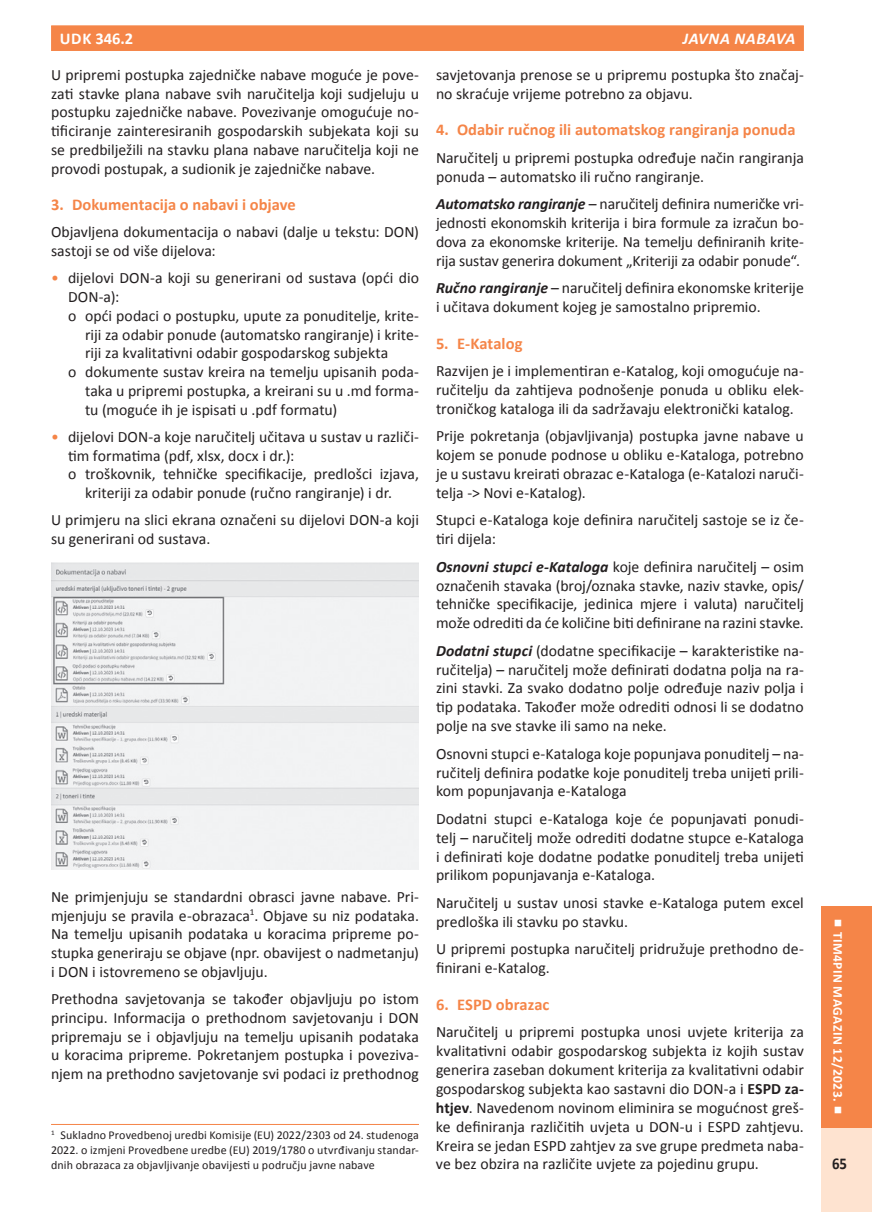
<style>
.page{position:relative;width:872px;height:1212px;background:#fff}
.page>*{position:absolute;margin:0;border:0;box-sizing:border-box;transform-origin:0 0}
.t1{font:700 16.5px "Calibri";color:#f58548}
.t2{font:italic 700 16.5px "Calibri";letter-spacing:.03em;color:#fff}
.t3{font:700 16.5px "Calibri";letter-spacing:.02em;color:#fff}
.t4{font:700 16.5px "Calibri";color:#231f20;scale:.9 1}
.t5{font:15.75px/18.9px "Calibri";color:#231f20;text-align:justify}
.t6{font:700 13.5px "Calibri";letter-spacing:.03em;color:#fff}
.t7{font:12px/15px "Calibri";letter-spacing:.01em;color:#231f20;text-align:justify}
.s1{color:#f58548}
.s2{font-weight:700;font-style:italic}
.s3{font-weight:700}
</style>
<div class="page">
<div style="left:51px;top:26px;width:752px;height:25px;background:#f58548"></div>
<div style="left:820px;top:1113px;width:52px;height:99px;background:#fee3d0"></div>
<div style="left:820px;top:906px;width:52px;height:221px;background:#f58548"></div>
<img style="left:51px;top:563px;width:368px;height:306px">
<hr style="left:51px;top:1124px;width:368px;height:1px;background:#f58548">
<p class="t3" style="left:60px;top:28px;width:75px">UDK 346.2</p>
<p class="t2" style="left:683px;top:28px;width:114px">JAVNA NABAVA</p>
<p class="t5" style="left:51px;top:65px;width:369px">U pripremi postupka zajedničke nabave moguće je pove&shy;zati stavke plana nabave svih naručitelja koji sudjeluju u postupku zajedničke nabave. Povezivanje omogućuje no&shy;tificiranje zainteresiranih gospodarskih subjekata koji su se predbilježili na stavku plana nabave naručitelja koji ne provodi postupak, a sudionik je zajedničke nabave.</p>
<p class="t1" style="left:51px;top:194px;width:246px">3. Dokumentacija o nabavi i objave</p>
<p class="t5" style="left:51px;top:223px;width:369px">Objavljena dokumentacija o nabavi (dalje u tekstu: DON) sastoji se od više dijelova:</p>
<p class="t5" style="left:51px;top:269px;width:369px"><span class="s1">•</span> dijelovi DON-a koji su generirani od sustava (opći dio</p>
<p class="t5" style="left:68px;top:287px;width:53px">DON-a):</p>
<p class="t5" style="left:68px;top:306px;width:352px">o opći podaci o postupku, upute za ponuditelje, krite-</p>
<p class="t5" style="left:85px;top:325px;width:335px">riji za odabir ponude (automatsko rangiranje) i krite-</p>
<p class="t5" style="left:85px;top:344px;width:305px">riji za kvalitativni odabir gospodarskog subjekta</p>
<p class="t5" style="left:68px;top:362px;width:352px">o dokumente sustav kreira na temelju upisanih poda-</p>
<p class="t5" style="left:85px;top:381px;width:335px">taka u pripremi postupka, a kreirani su u .md forma-</p>
<p class="t5" style="left:85px;top:400px;width:253px">tu (moguće ih je ispisati u .pdf formatu)</p>
<p class="t5" style="left:51px;top:427px;width:369px"><span class="s1">•</span> dijelovi DON-a koje naručitelj učitava u sustav u različi-</p>
<p class="t5" style="left:68px;top:446px;width:228px">tim formatima (pdf, xlsx, docx i dr.):</p>
<p class="t5" style="left:68px;top:465px;width:352px">o troškovnik, tehničke specifikacije, predlošci izjava,</p>
<p class="t5" style="left:85px;top:483px;width:309px">kriteriji za odabir ponude (ručno rangiranje) i dr.</p>
<p class="t5" style="left:51px;top:511px;width:369px">U primjeru na slici ekrana označeni su dijelovi DON-a koji su generirani od sustava.</p>
<p class="t5" style="left:51px;top:887px;width:369px">Ne primjenjuju se standardni obrasci javne nabave. Pri&shy;mjenjuju se pravila e-obrazaca<sup>1</sup>. Objave su niz podataka.<br>Na temelju upisanih podataka u koracima pripreme po&shy;stupka generiraju se objave (npr. obavijest o nadmetanju) i DON i istovremeno se objavljuju.</p>
<p class="t5" style="left:51px;top:990px;width:369px">Prethodna savjetovanja se također objavljuju po istom principu. Informacija o prethodnom savjetovanju i DON pripremaju se i objavljuju na temelju upisanih podataka u koracima pripreme. Pokretanjem postupka i poveziva&shy;njem na prethodno savjetovanje svi podaci iz prethodnog</p>
<p class="t7" style="left:51px;top:1128px;width:369px"><sup>1</sup> Sukladno Provedbenoj uredbi Komisije (EU) 2022/2303 оd 24. studenoga 2022. o izmjeni Provedbene uredbe (EU) 2019/1780 o utvrđivanju standar&shy;dnih obrazaca za objavljivanje obavijesti u području javne nabave</p>
<p class="t5" style="left:436px;top:65px;width:369px">savjetovanja prenose se u pripremu postupka što značaj&shy;no skraćuje vrijeme potrebno za objavu.</p>
<p class="t1" style="left:436px;top:119px;width:361px">4. Odabir ručnog ili automatskog rangiranja ponuda</p>
<p class="t5" style="left:436px;top:148px;width:369px">Naručitelj u pripremi postupka određuje način rangiranja ponuda – automatsko ili ručno rangiranje.</p>
<p class="t5" style="left:436px;top:194px;width:369px"><span class="s2">Automatsko rangiranje</span> – naručitelj definira numeričke vri&shy;jednosti ekonomskih kriterija i bira formule za izračun bo&shy;dova za ekonomske kriterije. Na temelju definiranih krite&shy;rija sustav generira dokument „Kriteriji za odabir ponude“.</p>
<p class="t5" style="left:436px;top:278px;width:369px"><span class="s2">Ručno rangiranje</span> – naručitelj definira ekonomske kriterije i učitava dokument kojeg je samostalno pripremio.</p>
<p class="t1" style="left:436px;top:333px;width:88px">5. E-Katalog</p>
<p class="t5" style="left:436px;top:361px;width:369px">Razvijen je i implementiran e-Katalog, koji omogućuje na&shy;ručitelju da zahtijeva podnošenje ponuda u obliku elek&shy;troničkog kataloga ili da sadržavaju elektronički katalog.</p>
<p class="t5" style="left:436px;top:427px;width:369px">Prije pokretanja (objavljivanja) postupka javne nabave u kojem se ponude podnose u obliku e-Kataloga, potrebno je u sustavu kreirati obrazac e-Kataloga (e-Katalozi naruči&shy;telja -&gt; Novi e-Katalog).</p>
<p class="t5" style="left:436px;top:511px;width:369px">Stupci e-Kataloga koje definira naručitelj sastoje se iz če&shy;tiri dijela:</p>
<p class="t5" style="left:436px;top:557px;width:369px"><span class="s2">Osnovni stupci e-Kataloga</span> koje definira naručitelj – osim označenih stavaka (broj/oznaka stavke, naziv stavke, opis/ tehničke specifikacije, jedinica mjere i valuta) naručitelj može odrediti da će količine biti definirane na razini stavke.</p>
<p class="t5" style="left:436px;top:641px;width:369px"><span class="s2">Dodatni stupci</span> (dodatne specifikacije – karakteristike na&shy;ručitelja) – naručitelj može definirati dodatna polja na ra&shy;zini stavki. Za svako dodatno polje određuje naziv polja i tip podataka. Također može odrediti odnosi li se dodatno polje na sve stavke ili samo na neke.</p>
<p class="t5" style="left:436px;top:744px;width:369px">Osnovni stupci e-Kataloga koje popunjava ponuditelj – na&shy;ručitelj definira podatke koje ponuditelj treba unijeti prili&shy;kom popunjavanja e-Kataloga</p>
<p class="t5" style="left:436px;top:809px;width:369px">Dodatni stupci e-Kataloga koje će popunjavati ponudi&shy;telj – naručitelj može odrediti dodatne stupce e-Kataloga i definirati koje dodatne podatke ponuditelj treba unijeti prilikom popunjavanja e-Kataloga.</p>
<p class="t5" style="left:436px;top:893px;width:369px">Naručitelj u sustav unosi stavke e-Kataloga putem excel predloška ili stavku po stavku.</p>
<p class="t5" style="left:436px;top:939px;width:369px">U pripremi postupka naručitelj pridružuje prethodno de&shy;finirani e-Katalog.</p>
<p class="t1" style="left:436px;top:994px;width:115px">6. ESPD obrazac</p>
<p class="t5" style="left:436px;top:1022px;width:369px">Naručitelj u pripremi postupka unosi uvjete kriterija za kvalitativni odabir gospodarskog subjekta iz kojih sustav generira zaseban dokument kriterija za kvalitativni odabir gospodarskog subjekta kao sastavni dio DON-a i <span class="s3">ESPD za&shy;htjev</span>. Navedenom novinom eliminira se mogućnost greš&shy;ke definiranja različitih uvjeta u DON-u i ESPD zahtjevu.<br>Kreira se jedan ESPD zahtjev za sve grupe predmeta naba&shy;ve bez obzira na različite uvjete za pojedinu grupu.</p>
<p class="t6" style="left:846px;top:931px;width:172px;rotate:90deg">TIM4PIN MAGAZIN 12/2023.</p>
<p class="t4" style="left:832px;top:1152px;width:18px">65</p>
</div>
